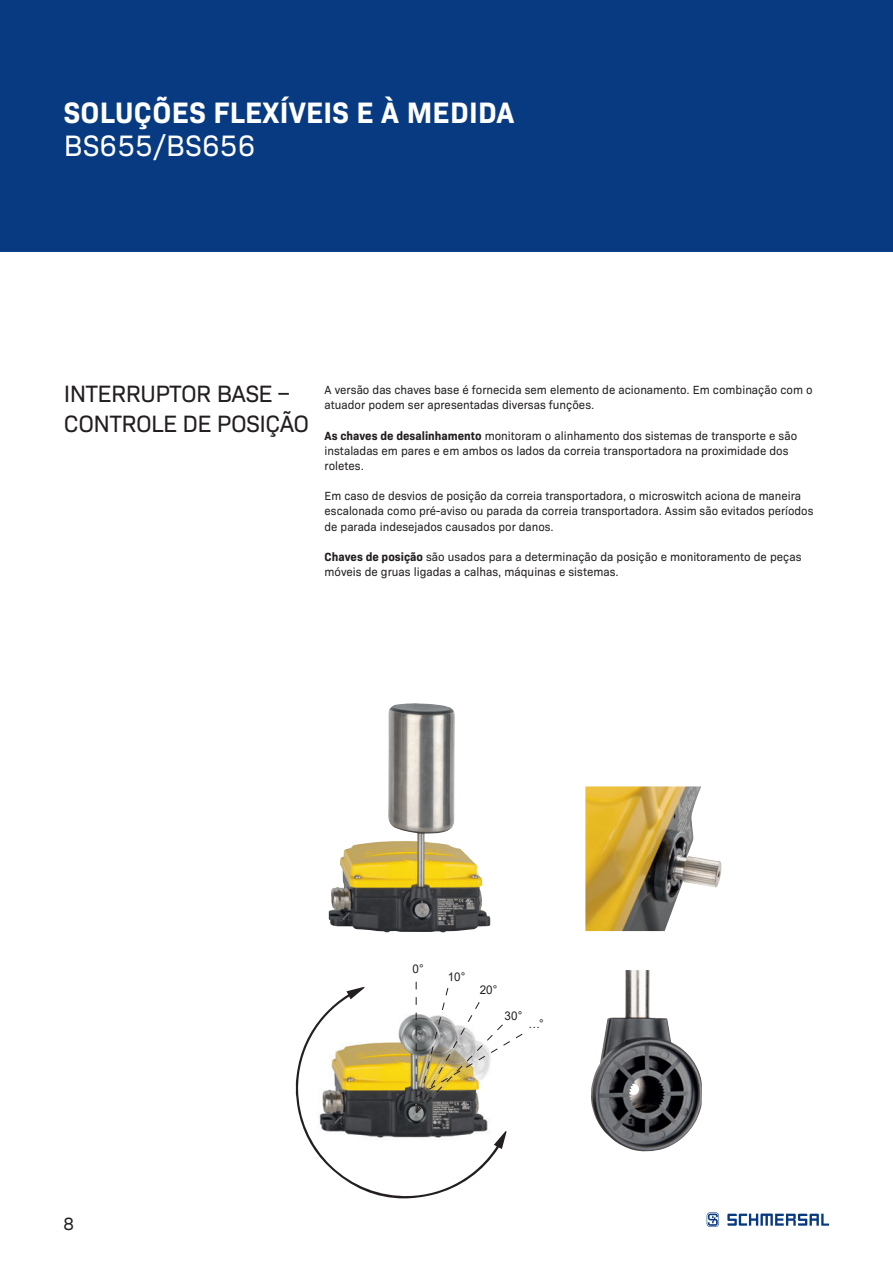
<style>
.page{position:relative;width:893px;height:1263px;background:#fff}
.page>*{position:absolute;margin:0;border:0;box-sizing:border-box;transform-origin:0 0}
.t1{font:700 30px "Bio Sans";letter-spacing:.01em;color:#fff}
.t2{font:30px "Bio Sans";letter-spacing:.01em;color:#fff}
.t3{font:24px/30.5px "Bio Sans";letter-spacing:-.02em;color:#231f20}
.t4{font:18px "Bio Sans";color:#231f20}
.t5{font:12px/15.1px "Bio Sans";color:#231f20}
.t6{font:12px/15.1px "Bio Sans";color:#231f20;scale:.96 1}
.t7{font:12px "Arial";color:#231f20}
.s1{font-weight:700}
</style>
<div class="page">
<svg style="left:707px;top:1212px;width:122px;height:15px"></svg>
<img style="left:329px;top:703px;width:162px;height:229px">
<img style="left:585px;top:786px;width:137px;height:145px">
<img style="left:591px;top:970px;width:111px;height:182px">
<svg style="left:296px;top:982px;width:227px;height:216px"></svg>
<div style="left:0;top:0;width:893px;height:252px;background:#083a82"></div>
<h1 class="t1" style="left:64px;top:90px;width:452px">SOLUÇÕES FLEXÍVEIS E À MEDIDA</h1>
<h1 class="t2" style="left:64px;top:124px;width:193px">BS655/BS656</h1>
<h2 class="t3" style="left:64px;top:377px;width:247px">INTERRUPTOR BASE –<br>CONTROLE DE POSIÇÃO</h2>
<p class="t5" style="left:325px;top:381px;width:489px">A versão das chaves base é fornecida sem elemento de acionamento. Em combinação com o atuador podem ser apresentadas diversas funções.</p>
<p class="t5" style="left:325px;top:427px;width:474px"><span class="s1">As chaves de desalinhamento</span> monitoram o alinhamento dos sistemas de transporte e são instaladas em pares e em ambos os lados da correia transportadora na proximidade dos roletes.</p>
<p class="t6" style="left:325px;top:488px;width:511px">Em caso de desvios de posição da correia transportadora, o microswitch aciona de maneira escalonada como pré-aviso ou parada da correia transportadora. Assim são evitados períodos de parada indesejados causados por danos.</p>
<p class="t5" style="left:325px;top:548px;width:478px"><span class="s1">Chaves de posição</span> são usados para a determinação da posição e monitoramento de peças móveis de gruas ligadas a calhas, máquinas e sistemas.</p>
<h3 class="t4" style="left:63px;top:1210px;width:12px">8</h3>
<p class="t7" style="left:413px;top:960px;width:13px">0°</p>
<p class="t7" style="left:448px;top:968px;width:19px">10°</p>
<p class="t7" style="left:480px;top:981px;width:19px">20°</p>
<p class="t7" style="left:504px;top:1007px;width:20px">30°</p>
<p class="t7" style="left:528px;top:1016px;width:17px">…°</p>
</div>
